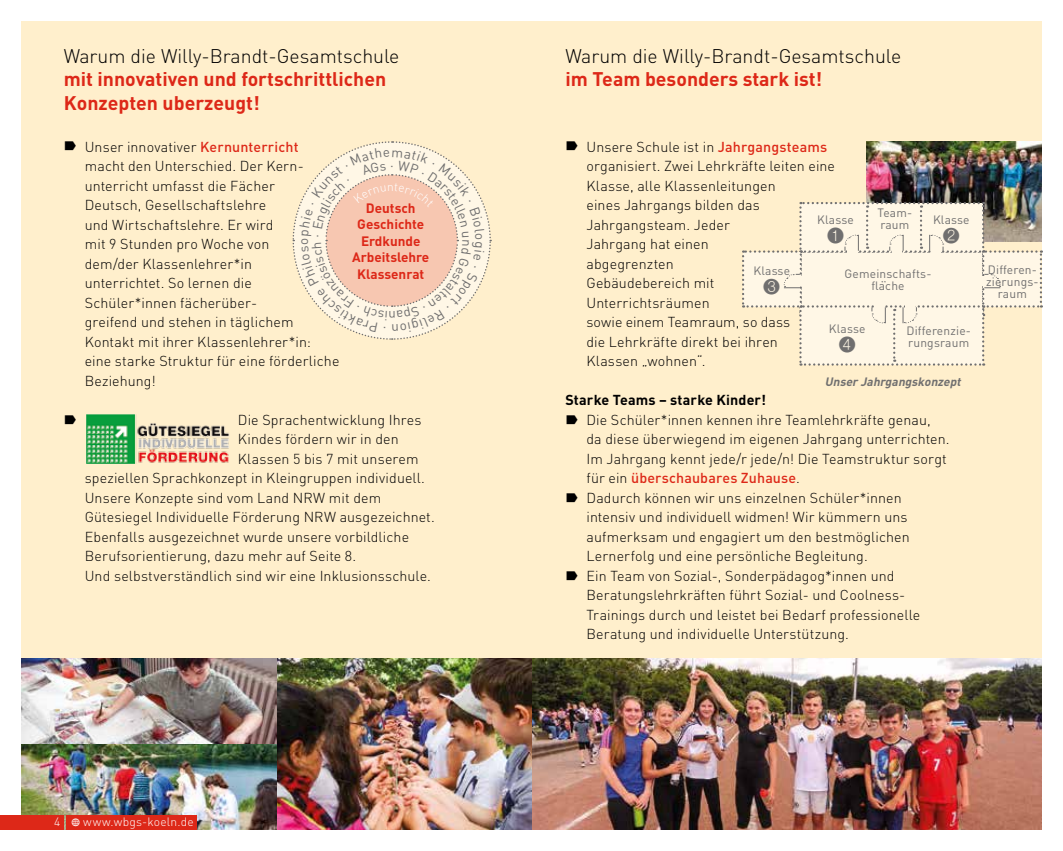
<style>
.page{position:relative;width:1063px;height:851px;background:#fff}
.page>*{position:absolute;margin:0;border:0;box-sizing:border-box;transform-origin:0 0}
.t1{font:700 19.5px/23.4px "FFDIN";color:#dd2818}
.t2{font:300 19.5px "FFDIN";color:#000}
.t3{font:18px "Nanum Pen";color:#706f6f}
.t4{font:15.75px "Nanum Pen";color:#706f6f}
.t5{font:300 14.25px/19.5px "FFDIN";letter-spacing:.005em;color:#000}
.t6{font:700 14.25px "FFDIN";letter-spacing:.01em;color:#000}
.t7{font:700 13.5px/16.5px "FFDIN";color:#dd2818;text-align:center}
.t8{font:12px/12px "FFDIN";letter-spacing:.015em;color:#706f6f}
.t9{font:italic 700 12px "FFDIN";color:#706f6f}
.t10{font:300 12px "FFDIN";letter-spacing:.02em;color:#fff}
.s1{font-weight:500;color:#dd2818}
.s2{font-family:"Modern Pictograms";font-weight:400}
</style>
<div class="page">
<div style="left:21px;top:21px;width:1021px;height:808px;background:#ffefcc"></div>
<img style="left:867px;top:141px;width:175px;height:61px">
<img style="left:276px;top:659px;width:766px;height:170px">
<img style="left:86px;top:414px;width:143px;height:50px">
<img style="left:21px;top:659px;width:255px;height:170px">
<svg style="left:742px;top:202px;width:300px;height:163px"></svg>
<hr style="left:799px;top:276px;width:4px;height:10px;background:#fff7e6">
<div style="left:0;top:815px;width:64px;height:14px;background:#dd2818"></div>
<div style="left:66px;top:815px;width:130px;height:14px;background:#dd2818"></div>
<svg style="left:292px;top:141px;width:200px;height:199px"></svg>
<h1 class="t2" style="left:64px;top:44px;width:337px">Warum die Willy-Brandt-Gesamtschule</h1>
<h1 class="t1" style="left:64px;top:67px;width:324px">mit innovativen und fortschrittlichen<br>Konzepten uberzeugt!</h1>
<p class="t5" style="left:85px;top:137px;width:256px">Unser innovativer <span class="s1">Kernunterricht </span>macht den Unterschied. Der Kern&shy;unterricht umfasst die -Fächer<br>Deutsch, Gesellschaftslehre<br>und Wirtschaftslehre. Er wird<br>mit 9 Stunden pro Woche von<br>dem/der Klassenlehrer*in<br>unterrichtet. So lernen die<br>Schüler*innen fächerüber-<br>greifend und stehen in täglichem<br>Kontakt mit ihrer Klassenlehrer*in: eine starke Struktur für eine förderliche<br>Beziehung!</p>
<p class="t5" style="left:238px;top:410px;width:185px">Die Sprachentwicklung Ihres</p>
<p class="t5" style="left:238px;top:429px;width:162px">Kindes fördern wir in den</p>
<p class="t5" style="left:238px;top:449px;width:182px">Klassen 5 bis 7 mit unserem</p>
<p class="t5" style="left:85px;top:468px;width:342px">speziellen Sprachkonzept in Kleingruppen -individuell.</p>
<p class="t5" style="left:85px;top:487px;width:298px">Unsere Konzepte sind vom Land NRW mit dem</p>
<p class="t5" style="left:85px;top:507px;width:352px">Gütesiegel Individuelle Förderung NRW ausgezeichnet.</p>
<p class="t5" style="left:85px;top:526px;width:326px">Ebenfalls ausgezeichnet wurde unsere vorbildliche</p>
<p class="t5" style="left:85px;top:546px;width:273px">Berufsorientierung, dazu mehr auf Seite 8.</p>
<p class="t5" style="left:85px;top:565px;width:348px">Und selbstverständlich sind wir eine Inklusionsschule.</p>
<p class="t7" style="left:352px;top:199px;width:79px">Deutsch<br>Geschichte<br>Erdkunde<br>Arbeitslehre<br>Klassenrat</p>
<p class="t10" style="left:54px;top:814px;width:141px">4 <span class="s2">w</span> www.wbgs-koeln.de</p>
<h1 class="t2" style="left:566px;top:44px;width:337px">Warum die Willy-Brandt-Gesamtschule</h1>
<h1 class="t1" style="left:566px;top:67px;width:258px">im Team besonders stark ist!</h1>
<p class="t5" style="left:587px;top:137px;width:250px">Unsere Schule ist in <span class="s1">Jahrgangsteams </span>organisiert. Zwei Lehrkräfte leiten eine<br>Klasse, alle -Klassenleitungen<br>eines Jahrgangs bilden das<br>Jahrgangsteam. Jeder<br>Jahrgang hat -einen<br>abgegrenzten<br>Gebäudebereich mit<br>Unterrichtsräumen<br>sowie einem Teamraum, so dass<br>die Lehrkräfte -direkt bei ihren<br>Klassen -„wohnen“.</p>
<p class="t6" style="left:565px;top:390px;width:202px">Starke Teams – starke Kinder!</p>
<p class="t5" style="left:587px;top:410px;width:365px">Die Schüler*innen kennen ihre Teamlehrkräfte genau,<br>da diese überwiegend im eigenen Jahrgang unterrichten.<br>Im Jahrgang kennt jede/r jede/n! Die Teamstruktur sorgt für ein <span class="s1">überschaubares Zuhause</span>.<br>Dadurch können wir uns einzelnen Schüler*innen intensiv und individuell widmen! Wir kümmern uns aufmerksam und engagiert um den bestmöglichen Lernerfolg und eine persönliche Begleitung.<br>Ein Team von Sozial-, Sonderpädagog*innen und Beratungslehrkräften führt Sozial- und Coolness-Trainings durch und leistet bei Bedarf professionelle Beratung und individuelle Unterstützung.</p>
<p class="t8" style="left:878px;top:207px;width:36px">Team&shy;raum</p>
<p class="t8" style="left:817px;top:213px;width:38px">Klasse</p>
<p class="t3" style="left:827px;top:226px;width:18px">❶</p>
<p class="t8" style="left:933px;top:213px;width:38px">Klasse</p>
<p class="t3" style="left:943px;top:226px;width:18px">❷</p>
<p class="t8" style="left:753px;top:265px;width:38px">Klasse</p>
<p class="t3" style="left:763px;top:278px;width:18px">❸</p>
<p class="t8" style="left:845px;top:267px;width:88px;text-align:center">Gemeinschafts&shy;flache</p>
<p class="t4" style="left:881px;top:271px;width:7px">..</p>
<p class="t8" style="left:829px;top:323px;width:38px">Klasse</p>
<p class="t3" style="left:839px;top:336px;width:18px">❹</p>
<p class="t8" style="left:906px;top:325px;width:66px">Differenzie&shy;rungsraum</p>
<p class="t9" style="left:825px;top:373px;width:140px">Unser Jahrgangskonzept</p>
<p class="t8" style="left:986px;top:263px;width:54px;text-align:center">Differen&shy;zierungs&shy;raum</p>
</div>
